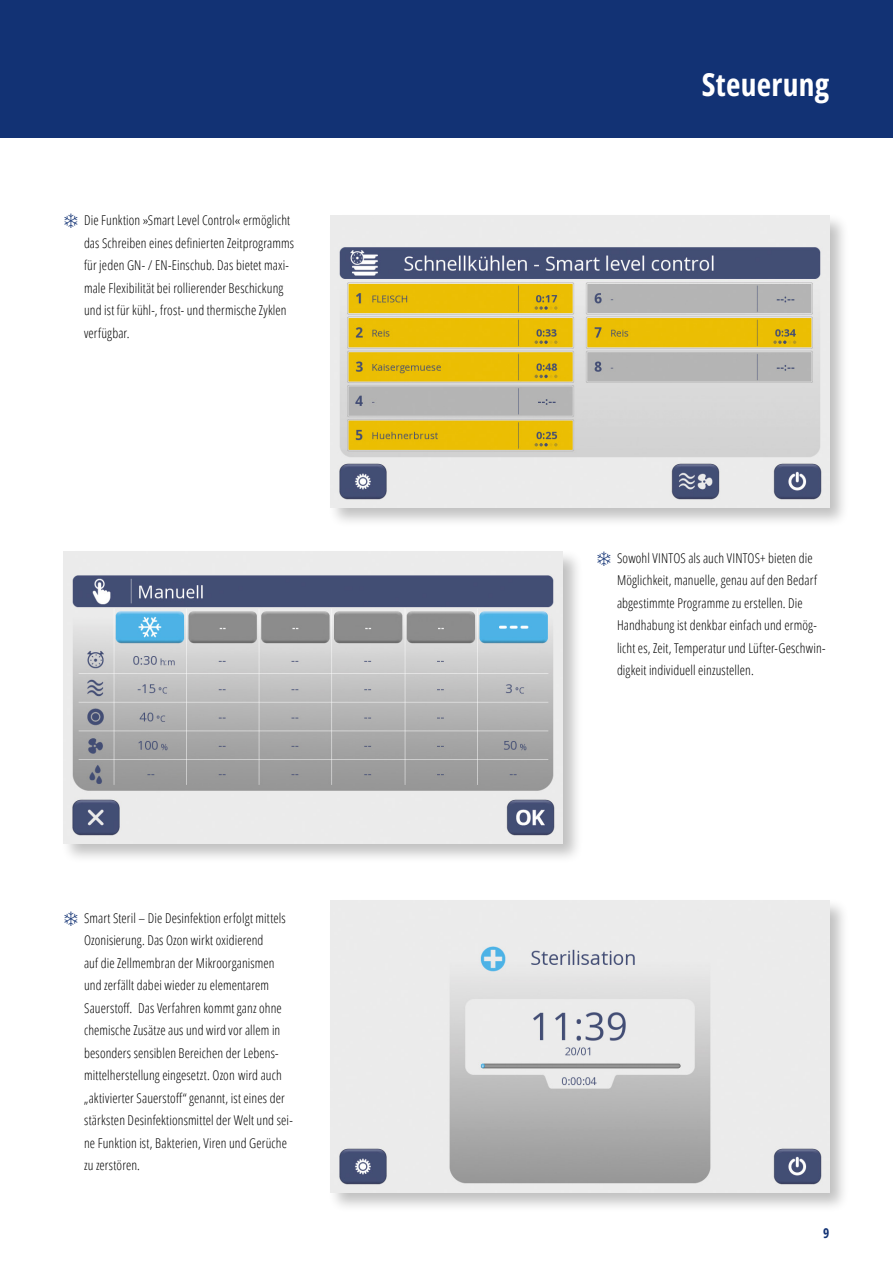
<style>
.page{position:relative;width:893px;height:1263px;background:#fff}
.page>*{position:absolute;margin:0;border:0;box-sizing:border-box;transform-origin:0 0}
.t1{font:700 31.5px "Open Sans Condensed";letter-spacing:.01em;color:#fff}
.t2{font:300 condensed 13.5px/22.5px "Open Sans";letter-spacing:.01em;color:#000}
.t3{font:700 13.5px "Open Sans Condensed";color:#123274}
</style>
<div class="page">
<div style="left:0;top:0;width:893px;height:138px;background:#123274"></div>
<div style="left:328px;top:213px;width:522px;height:315px;background:#000;opacity:.25"></div>
<img style="left:330px;top:215px;width:499px;height:293px">
<div style="left:61px;top:549px;width:522px;height:315px;background:#000;opacity:.25"></div>
<img style="left:64px;top:551px;width:499px;height:293px">
<div style="left:328px;top:897px;width:522px;height:316px;background:#000;opacity:.25"></div>
<img style="left:330px;top:900px;width:499px;height:292px">
<p class="t2" style="left:84px;top:208px;width:211px">Die Funktion »Smart Level Control« ermöglicht das Schreiben eines definierten Zeitprogramms für jeden GN- / EN-Einschub. Das bietet maxi&shy;male Flexibilität bei rollierender Beschickung und ist für kühl-, frost- und thermische Zyklen verfügbar.</p>
<p class="t2" style="left:84px;top:906px;width:210px">Smart Steril – Die Desinfektion erfolgt mittels Ozonisierung. Das Ozon wirkt oxidierend<br>auf die Zellmembran der Mikroorganismen und zerfällt dabei wieder zu elementarem Sauerstoff. Das Verfahren kommt ganz ohne chemische Zusätze aus und wird vor allem in besonders sensiblen Bereichen der Lebens&shy;mittelherstellung eingesetzt. Ozon wird auch „aktivierter Sauerstoff“ genannt, ist eines der stärksten Desinfektionsmittel der Welt und sei&shy;ne Funktion ist, Bakterien, Viren und Gerüche zu zerstören.</p>
<h1 class="t1" style="left:702px;top:63px;width:129px">Steuerung</h1>
<p class="t2" style="left:617px;top:546px;width:210px">Sowohl VINTOS als auch VINTOS+ bieten die Möglichkeit, manuelle, genau auf den Bedarf abgestimmte Programme zu erstellen. Die Handhabung ist denkbar einfach und ermög&shy;licht es, Zeit, Temperatur und Lüfter-Geschwin&shy;digkeit individuell einzustellen.</p>
<p class="t3" style="left:823px;top:1223px;width:8px">9</p>
</div>
